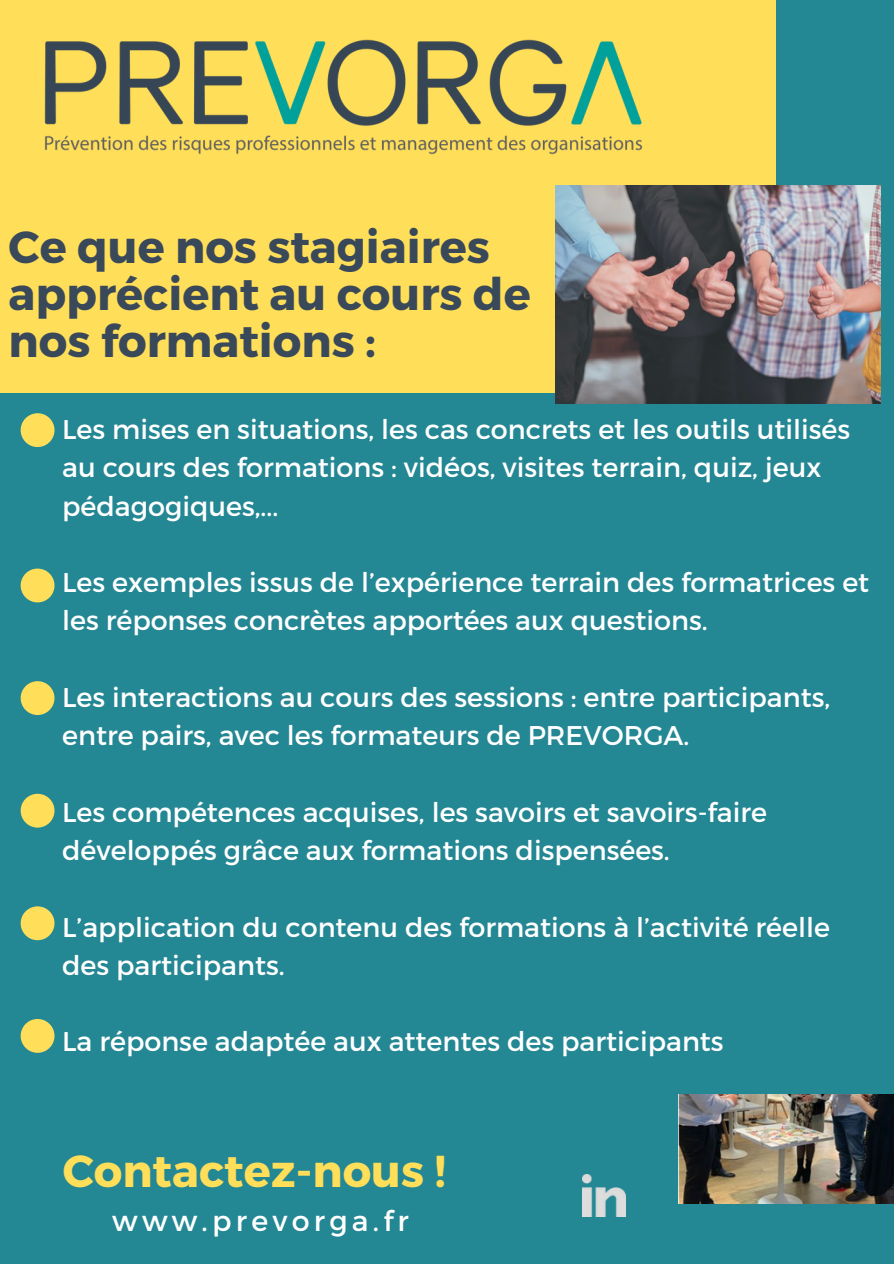
<style>
.page{position:relative;width:894px;height:1264px;background:#fff}
.page>*{position:absolute;margin:0;border:0;box-sizing:border-box;transform-origin:0 0}
.t1{font:700 44.85px/47.2px "Montserrat";color:#39495a}
.t2{font:700 44.85px "Montserrat";color:#ffde59}
.t3{font:28.5px "Montserrat";letter-spacing:.15em;color:#fff}
.t4{font:27px/38.2px "Montserrat";color:#fff}
</style>
<div class="page">
<div style="left:0;top:0;width:893px;height:1263px;background:#248794"></div>
<div style="left:0;top:0;width:775px;height:393px;background:#ffde59"></div>
<img style="left:678px;top:1094px;width:215px;height:109px">
<img style="left:582px;top:1174px;width:43px;height:42px">
<img style="left:44px;top:39px;width:599px;height:116px">
<svg style="left:21px;top:413px;width:33px;height:34px"></svg>
<svg style="left:21px;top:568px;width:33px;height:34px"></svg>
<svg style="left:21px;top:681px;width:33px;height:34px"></svg>
<svg style="left:21px;top:793px;width:33px;height:34px"></svg>
<svg style="left:21px;top:906px;width:33px;height:34px"></svg>
<svg style="left:21px;top:1019px;width:33px;height:33px"></svg>
<img style="left:555px;top:186px;width:325px;height:217px">
<p class="t1" style="left:9px;top:221px;width:523px">Ce que nos stagiaires apprécient au cours de nos formations :</p>
<h1 class="t4" style="left:62px;top:409px;width:789px">Les mises en situations, les cas concrets et les outils utilisés au cours des formations : vidéos, visites terrain, quiz, jeux pédagogiques,...</h1>
<p class="t4" style="left:62px;top:562px;width:808px">Les exemples issus de l’expérience terrain des formatrices et les réponses concrètes apportées aux questions.</p>
<p class="t4" style="left:62px;top:677px;width:769px">Les interactions au cours des sessions : entre participants, entre pairs, avec les formateurs de PREVORGA.</p>
<p class="t4" style="left:62px;top:791px;width:706px">Les compétences acquises, les savoirs et savoirs-faire développés grâce aux formations dispensées.</p>
<p class="t4" style="left:62px;top:906px;width:769px">L’application du contenu des formations à l’activité réelle des participants.</p>
<p class="t4" style="left:62px;top:1021px;width:662px">La réponse adaptée aux attentes des participants</p>
<p class="t2" style="left:63px;top:1141px;width:384px">Contactez-nous !</p>
<p class="t3" style="left:112px;top:1202px;width:298px">www.prevorga.fr</p>
</div>
